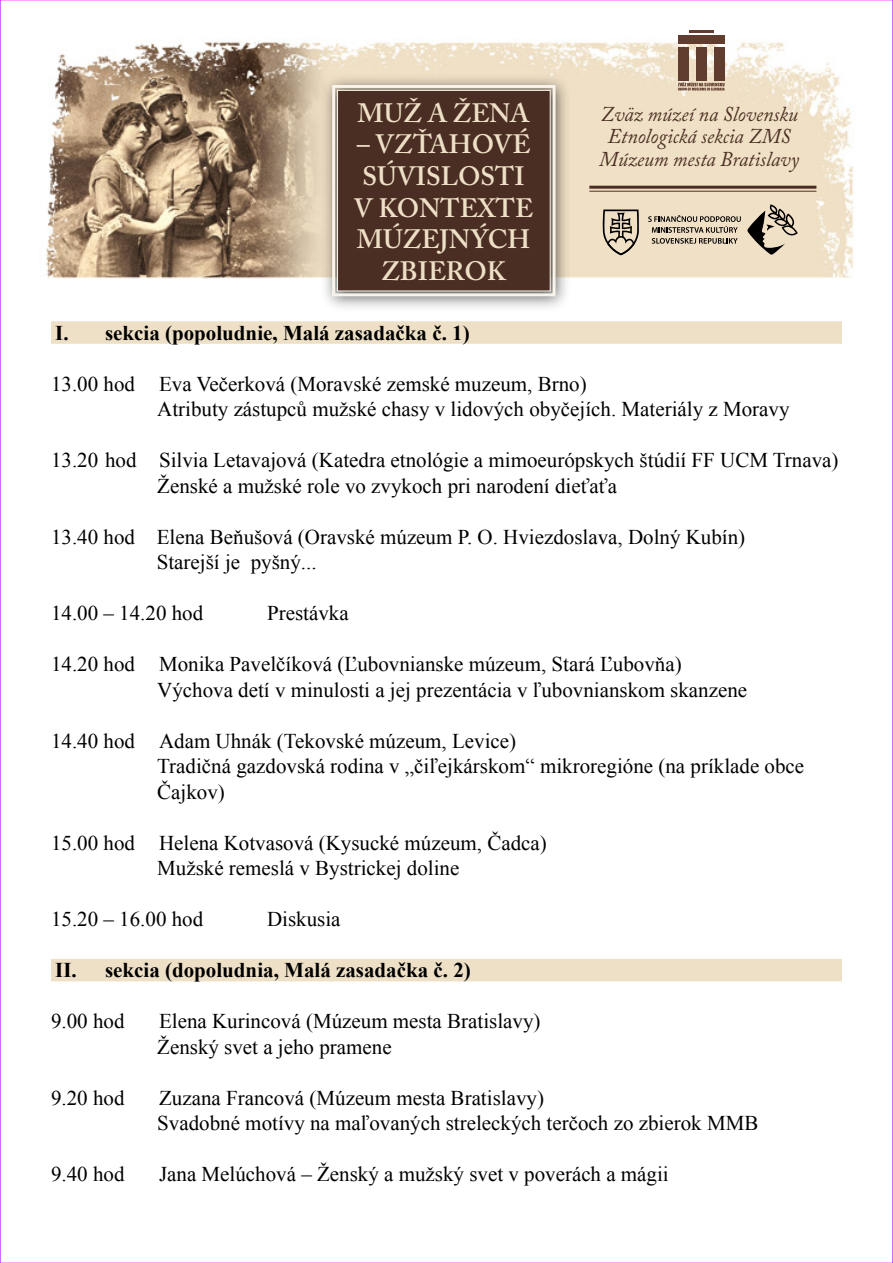
<style>
.page{position:relative;width:893px;height:1263px;background:#fff}
.page>*{position:absolute;margin:0;border:0;box-sizing:border-box;transform-origin:0 0}
.t1{font:600 26.4px/31.7px "Adobe Caslon Pro";color:#eee0c6;text-align:center}
.t2{font:21px/25.5px "Times New Roman";color:#000}
.t3{font:700 21px "Times New Roman";color:#000}
.t4{font:italic 21px/22.5px "Adobe Caslon Pro";color:#4b2e23;text-align:center;scale:.95 1}
</style>
<div class="page">
<img style="left:46px;top:30px;width:808px;height:952px">
<div style="left:320px;top:73px;width:251px;height:239px;background:#000;opacity:.7"></div>
<svg style="left:331px;top:84px;width:226px;height:214px;background:#cdc7bd"></svg>
<div style="left:337px;top:89px;width:214px;height:203px;background:#4b2e23"></div>
<div style="left:602px;top:204px;width:196px;height:51px;background:#f0e0c6"></div>
<svg style="left:747px;top:204px;width:51px;height:51px"></svg>
<svg style="left:602px;top:209px;width:37px;height:46px"></svg>
<svg style="left:648px;top:215px;width:93px;height:29px"></svg>
<hr style="left:589px;top:186px;width:227px;height:3px;background:#4b2e23">
<hr style="left:589px;top:191px;width:227px;height:1px;background:#4b2e23">
<div style="left:51px;top:321px;width:791px;height:23px;background:#eee0c6"></div>
<div style="left:51px;top:959px;width:791px;height:22px;background:#eee0c6"></div>
<div style="left:678px;top:47px;width:11px;height:33px;background:#613d30"></div>
<div style="left:678px;top:36px;width:46px;height:8px;background:#613d30"></div>
<svg style="left:678px;top:82px;width:47px;height:9px"></svg>
<hr style="left:689px;top:31px;width:25px;height:2px;background:#613d30">
<div style="left:696px;top:47px;width:11px;height:33px;background:#613d30"></div>
<div style="left:714px;top:47px;width:10px;height:33px;background:#613d30"></div>
<hr style="left:0;top:0;width:1px;height:1263px;background:#93f">
<hr style="left:892px;top:0;width:1px;height:1263px;background:#93f">
<p class="t1" style="left:358px;top:97px;width:174px">MUŽ A ŽENA</p>
<p class="t1" style="left:354px;top:128px;width:181px">– VZŤAHOVÉ<br>SÚVISLOSTI<br>V KONTEXTE<br>MÚZEJNÝCH<br>ZBIEROK</p>
<p class="t4" style="left:599px;top:102px;width:212px">Zväz múzeí na Slovensku<br>Etnologická sekcia ZMS<br>Múzeum mesta Bratislavy</p>
<p class="t3" style="left:55px;top:318px;width:416px">I. sekcia (popoludnie, Malá zasadačka č. 1)</p>
<p class="t2" style="left:157px;top:370px;width:634px;text-indent:-106px">13.00 hod Eva Večerková (Moravské zemské muzeum, Brno)<br>Atributy zástupců mužské chasy v lidových obyčejích. Materiály z Moravy</p>
<p class="t2" style="left:157px;top:447px;width:683px;text-indent:-106px">13.20 hod Silvia Letavajová (Katedra etnológie a mimoeurópskych štúdií FF UCM Trnava)<br>Ženské a mužské role vo zvykoch pri narodení dieťaťa</p>
<p class="t2" style="left:157px;top:523px;width:590px;text-indent:-106px">13.40 hod Elena Beňušová (Oravské múzeum P. O. Hviezdoslava, Dolný Kubín)<br>Starejší je pyšný...</p>
<p class="t2" style="left:51px;top:600px;width:154px">14.00 – 14.20 hod</p>
<p class="t2" style="left:267px;top:600px;width:83px">Prestávka</p>
<p class="t2" style="left:157px;top:651px;width:592px;text-indent:-106px">14.20 hod Monika Pavelčíková (Ľubovnianske múzeum, Stará Ľubovňa)<br>Výchova detí v minulosti a jej prezentácia v ľubovnianskom skanzene</p>
<p class="t2" style="left:157px;top:727px;width:648px;text-indent:-106px">14.40 hod Adam Uhnák (Tekovské múzeum, Levice)<br>Tradičná gazdovská rodina v „čiľejkárskom“ mikroregióne (na príklade obce<br>Čajkov)</p>
<p class="t2" style="left:157px;top:829px;width:391px;text-indent:-106px">15.00 hod Helena Kotvasová (Kysucké múzeum, Čadca)<br>Mužské remeslá v Bystrickej doline</p>
<p class="t2" style="left:51px;top:906px;width:154px">15.20 – 16.00 hod</p>
<p class="t2" style="left:267px;top:906px;width:75px">Diskusia</p>
<p class="t3" style="left:55px;top:955px;width:417px">II. sekcia (dopoludnia, Malá zasadačka č. 2)</p>
<p class="t2" style="left:51px;top:1008px;width:75px">9.00 hod</p>
<p class="t2" style="left:157px;top:1008px;width:385px">Elena Kurincová (Múzeum mesta Bratislavy)<br>Ženský svet a jeho pramene</p>
<p class="t2" style="left:51px;top:1084px;width:75px">9.20 hod</p>
<p class="t2" style="left:157px;top:1084px;width:603px">Zuzana Francová (Múzeum mesta Bratislavy)<br>Svadobné motívy na maľovaných streleckých terčoch zo zbierok MMB</p>
<p class="t2" style="left:51px;top:1161px;width:75px">9.40 hod</p>
<p class="t2" style="left:159px;top:1161px;width:511px">Jana Melúchová – Ženský a mužský svet v poverách a mágii</p>
</div>
